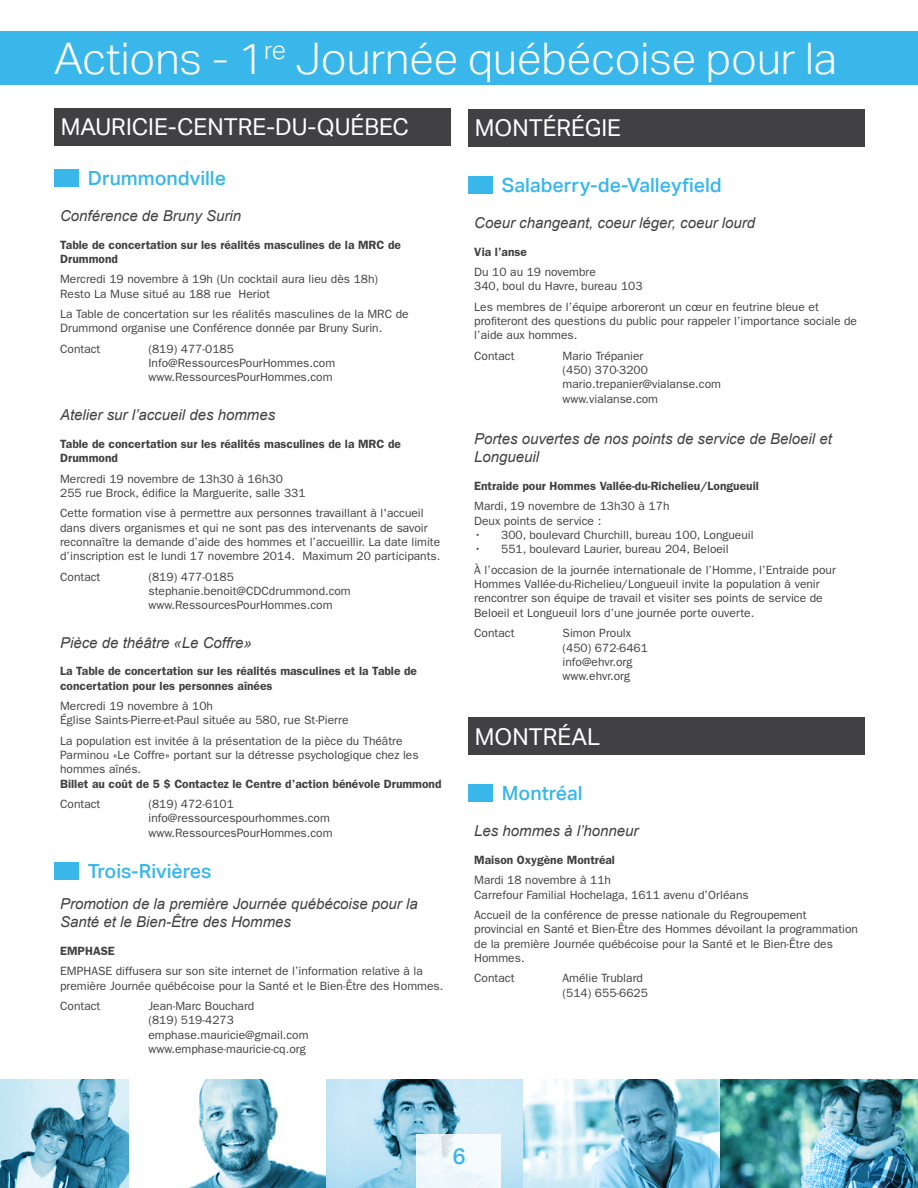
<style>
.page{position:relative;width:918px;height:1188px;background:#fff}
.page>*{position:absolute;margin:0;border:0;box-sizing:border-box;transform-origin:0 0}
.t1{font:300 43.5px "Aktiv Grotesk";color:#fff}
.t2{font:23.25px "Aktiv Grotesk";color:#fff}
.t3{font:500 22.5px "Aktiv Grotesk";color:#39b7ea}
.t4{font:500 19.5px "Aktiv Grotesk";color:#39b7ea}
.t5{font:italic 15px/18px "Arial";color:#414042}
.t6{font:12px/14.4px "ITC Franklin Gothic Std";color:#414042}
.t7{font:600 12px/14.4px "ITC Franklin Gothic Std";color:#414042}
</style>
<div class="page">
<div style="left:54px;top:108px;width:396px;height:38px;background:#414042"></div>
<img style="left:0;top:1079px;width:918px;height:109px">
<div style="left:468px;top:717px;width:396px;height:38px;background:#414042"></div>
<div style="left:468px;top:109px;width:396px;height:38px;background:#414042"></div>
<div style="left:468px;top:785px;width:24px;height:17px;background:#39b7ea"></div>
<div style="left:468px;top:177px;width:24px;height:17px;background:#39b7ea"></div>
<div style="left:54px;top:862px;width:24px;height:18px;background:#39b7ea"></div>
<div style="left:54px;top:169px;width:24px;height:18px;background:#39b7ea"></div>
<div style="left:0;top:31px;width:918px;height:54px;background:#39b7ea"></div>
<svg style="left:417px;top:1134px;width:84px;height:54px;fill:#f3f9fc"></svg>
<h1 class="t1" style="left:54px;top:34px;width:785px">Actions - 1<sup>re</sup> Journée québécoise pour la</h1>
<h2 class="t2" style="left:61px;top:113px;width:350px">MAURICIE-CENTRE-DU-QUÉBEC</h2>
<h3 class="t4" style="left:88px;top:166px;width:140px">Drummondville</h3>
<p class="t5" style="left:60px;top:207px;width:182px">Conférence de Bruny Surin</p>
<p class="t7" style="left:60px;top:237px;width:342px">Table de concertation sur les réalités masculines de la MRC de<br>Drummond</p>
<p class="t6" style="left:60px;top:272px;width:320px">Mercredi 19 novembre à 19h (Un cocktail aura lieu dès 18h)<br>Resto La Muse situé au 188 rue Heriot</p>
<p class="t6" style="left:60px;top:307px;width:350px">La Table de concertation sur les réalités masculines de la MRC de<br>Drummond organise une Conférence donnée par Bruny Surin.</p>
<p class="t6" style="left:60px;top:341px;width:42px">Contact</p>
<p class="t6" style="left:149px;top:341px;width:188px">(819) 477-0185<br>Info@RessourcesPourHommes.com www.RessourcesPourHommes.com</p>
<p class="t5" style="left:60px;top:406px;width:217px">Atelier sur l’accueil des hommes</p>
<p class="t7" style="left:60px;top:437px;width:342px">Table de concertation sur les réalités masculines de la MRC de<br>Drummond</p>
<p class="t6" style="left:60px;top:471px;width:247px">Mercredi 19 novembre de 13h30 à 16h30<br>255 rue Brock, édifice la Marguerite, salle 331</p>
<p class="t6" style="left:60px;top:506px;width:382px">Cette formation vise à permettre aux personnes travaillant à l'accueil dans divers organismes et qui ne sont pas des intervenants de savoir reconnaître la demande d’aide des hommes et l’accueillir. La date limite d’inscription est le lundi 17 novembre 2014. Maximum 20 participants.</p>
<p class="t6" style="left:60px;top:569px;width:42px">Contact</p>
<p class="t6" style="left:149px;top:569px;width:204px">(819) 477-0185 stephanie.benoit@CDCdrummond.com www.RessourcesPourHommes.com</p>
<p class="t5" style="left:60px;top:634px;width:193px">Pièce de théâtre «Le Coffre»</p>
<p class="t7" style="left:60px;top:664px;width:358px">La Table de concertation sur les réalités masculines et la Table de concertation pour les personnes aînées</p>
<p class="t6" style="left:60px;top:699px;width:290px">Mercredi 19 novembre à 10h<br>Église Saints-Pierre-et-Paul située au 580, rue St-Pierre</p>
<p class="t6" style="left:60px;top:733px;width:360px">La population est invitée à la présentation de la pièce du Théâtre<br>Parminou «Le Coffre» portant sur la détresse psychologique chez les hommes aînés.</p>
<p class="t7" style="left:60px;top:777px;width:383px">Billet au coût de 5 $ Contactez le Centre d’action bénévole Drummond</p>
<p class="t6" style="left:60px;top:797px;width:42px">Contact</p>
<p class="t6" style="left:149px;top:797px;width:186px">(819) 472-6101 info@ressourcespourhommes.com www.RessourcesPourHommes.com</p>
<h3 class="t4" style="left:88px;top:859px;width:125px">Trois-Rivières</h3>
<p class="t5" style="left:60px;top:895px;width:359px">Promotion de la première Journée québécoise pour la<br>Santé et le Bien-Être des Hommes</p>
<p class="t7" style="left:60px;top:944px;width:56px">EMPHASE</p>
<p class="t6" style="left:60px;top:964px;width:385px">EMPHASE diffusera sur son site internet de l’information relative à la première Journée québécoise pour la Santé et le Bien-Être des Hommes.</p>
<p class="t6" style="left:60px;top:999px;width:42px">Contact</p>
<p class="t6" style="left:149px;top:999px;width:162px">Jean-Marc Bouchard<br>(819) 519-4273 emphase.mauricie@gmail.com www.emphase-mauricie-cq.org</p>
<h2 class="t2" style="left:475px;top:114px;width:148px">MONTÉRÉGIE</h2>
<h3 class="t4" style="left:502px;top:173px;width:221px">Salaberry-de-Valleyfield</h3>
<p class="t5" style="left:474px;top:214px;width:283px">Coeur changeant, coeur léger, coeur lourd</p>
<p class="t7" style="left:474px;top:244px;width:54px">Via l’anse</p>
<p class="t6" style="left:474px;top:265px;width:170px">Du 10 au 19 novembre<br>340, boul du Havre, bureau 103</p>
<p class="t6" style="left:474px;top:299px;width:384px">Les membres de l’équipe arboreront un cœur en feutrine bleue et profiteront des questions du public pour rappeler l’importance sociale de l’aide aux hommes.</p>
<p class="t6" style="left:474px;top:348px;width:42px">Contact</p>
<p class="t6" style="left:563px;top:348px;width:160px">Mario Trépanier<br>(450) 370-3200 mario.trepanier@vialanse.com www.vialanse.com</p>
<p class="t5" style="left:474px;top:430px;width:359px">Portes ouvertes de nos points de service de Beloeil et<br>Longueuil</p>
<p class="t7" style="left:474px;top:479px;width:286px">Entraide pour Hommes Vallée-du-Richelieu/Longueuil</p>
<p class="t6" style="left:474px;top:499px;width:197px">Mardi, 19 novembre de 13h30 à 17h<br>Deux points de service :</p>
<p class="t6" style="left:474px;top:528px;width:281px">• 300, boulevard Churchill, bureau 100, Longueuil</p>
<p class="t6" style="left:474px;top:539px;width:363px;line-height:20.2px">• 551, boulevard Laurier, bureau 204, Beloeil<br>À l’occasion de la journée internationale de l’Homme, l’Entraide pour</p>
<p class="t6" style="left:474px;top:577px;width:350px">Hommes Vallée-du-Richelieu/Longueuil invite la population à venir rencontrer son équipe de travail et visiter ses points de service de<br>Beloeil et Longueuil lors d’une journée porte ouverte.</p>
<p class="t6" style="left:474px;top:626px;width:42px">Contact</p>
<p class="t6" style="left:563px;top:626px;width:87px">Simon Proulx (450) 672-6461 info@ehvr.org www.ehvr.org</p>
<h2 class="t2" style="left:475px;top:723px;width:127px">MONTRÉAL</h2>
<h3 class="t4" style="left:502px;top:782px;width:82px">Montréal</h3>
<p class="t5" style="left:474px;top:822px;width:166px">Les hommes à l’honneur</p>
<p class="t7" style="left:474px;top:853px;width:142px">Maison Oxygène Montréal</p>
<p class="t6" style="left:474px;top:873px;width:276px">Mardi 18 novembre à 11h<br>Carrefour Familial Hochelaga, 1611 avenu d’Orléans</p>
<p class="t6" style="left:474px;top:908px;width:385px">Accueil de la conférence de presse nationale du Regroupement provincial en Santé et Bien-Être des Hommes dévoilant la programmation de la première Journée québécoise pour la Santé et le Bien-Être des Hommes.</p>
<p class="t6" style="left:474px;top:971px;width:42px">Contact</p>
<p class="t6" style="left:563px;top:971px;width:87px">Amélie Trublard (514) 655-6625</p>
<h3 class="t3" style="left:452px;top:1142px;width:15px">6</h3>
</div>
